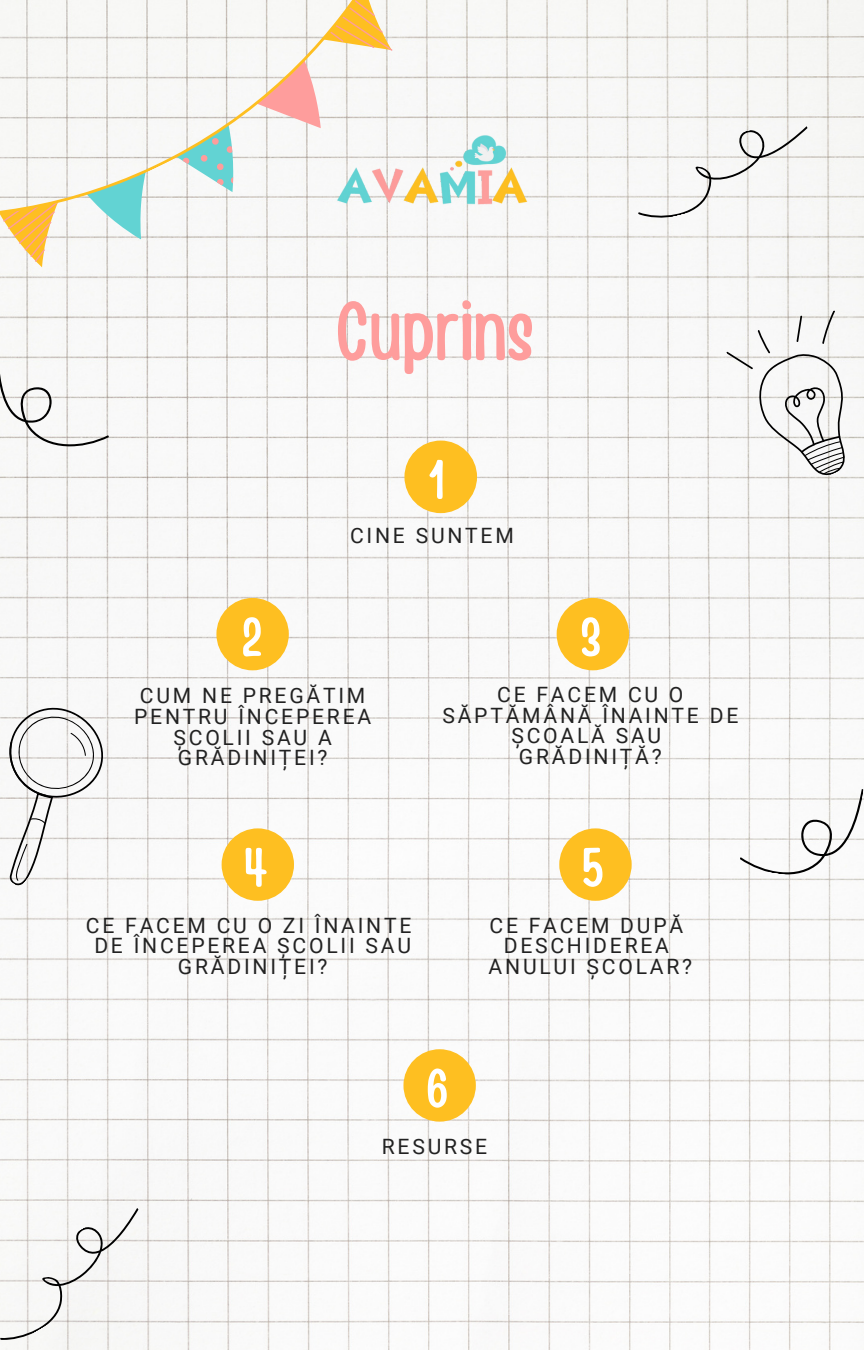
<style>
.page{position:relative;width:864px;height:1350px;background:#fff}
.page>*{position:absolute;margin:0;border:0;box-sizing:border-box;transform-origin:0 0}
.t1{font:82.8px "Handy Casual Condensed";color:#fe9d9c}
.t2{font:54.45px "Handy Casual Condensed";color:#fff}
.t3{font:21.15px/20.7px "Roboto";letter-spacing:.13em;color:#222;text-align:center}
</style>
<div class="page">
<img style="left:0;top:0;width:864px;height:1350px">
<svg style="left:0;top:0;width:416px;height:318px"></svg>
<svg style="left:0;top:0;width:409px;height:283px;fill:#f8f8f6"></svg>
<svg style="left:726px;top:310px;width:138px;height:181px"></svg>
<svg style="left:0;top:350px;width:109px;height:96px"></svg>
<svg style="left:738px;top:773px;width:126px;height:111px"></svg>
<svg style="left:625px;top:116px;width:196px;height:109px"></svg>
<img style="left:334px;top:133px;width:196px;height:75px">
<svg style="left:0;top:685px;width:122px;height:204px"></svg>
<svg style="left:0;top:1199px;width:166px;height:151px"></svg>
<div style="left:404px;top:441px;width:73px;height:72px;background:#febf21;border-radius:50%"></div>
<div style="left:557px;top:598px;width:72px;height:72px;background:#febf21;border-radius:50%"></div>
<div style="left:216px;top:598px;width:73px;height:72px;background:#febf21;border-radius:50%"></div>
<div style="left:222px;top:828px;width:72px;height:73px;background:#febf21;border-radius:50%"></div>
<div style="left:559px;top:828px;width:73px;height:73px;background:#febf21;border-radius:50%"></div>
<div style="left:403px;top:1049px;width:73px;height:73px;background:#febf21;border-radius:50%"></div>
<h1 class="t1" style="left:335px;top:277px;width:200px">Cuprins</h1>
<h2 class="t2" style="left:242px;top:601px;width:23px">2</h2>
<h2 class="t2" style="left:429px;top:444px;width:17px">1</h2>
<p class="t3" style="left:350px;top:525px;width:165px">CINE SUNTEM</p>
<h2 class="t2" style="left:580px;top:601px;width:23px">3</h2>
<p class="t3" style="left:134px;top:686px;width:239px">CUM NE PREGĂTIM<br>PENTRU ÎNCEPEREA<br>ȘCOLII SAU A<br>GRĂDINIȚEI?</p>
<h2 class="t2" style="left:243px;top:832px;width:26px">4</h2>
<p class="t3" style="left:86px;top:915px;width:327px">CE FACEM CU O ZI ÎNAINTE<br>DE ÎNCEPEREA ȘCOLII SAU<br>GRĂDINIȚEI?</p>
<p class="t3" style="left:442px;top:684px;width:297px">CE FACEM CU O<br>SĂPTĂMÂNĂ ÎNAINTE DE<br>ȘCOALĂ SAU<br>GRĂDINIȚĂ?</p>
<h2 class="t2" style="left:581px;top:832px;width:25px">5</h2>
<p class="t3" style="left:489px;top:915px;width:205px">CE FACEM DUPĂ<br>DESCHIDEREA<br>ANULUI ȘCOLAR?</p>
<h2 class="t2" style="left:425px;top:1053px;width:25px">6</h2>
<p class="t3" style="left:382px;top:1136px;width:107px">RESURSE</p>
</div>
